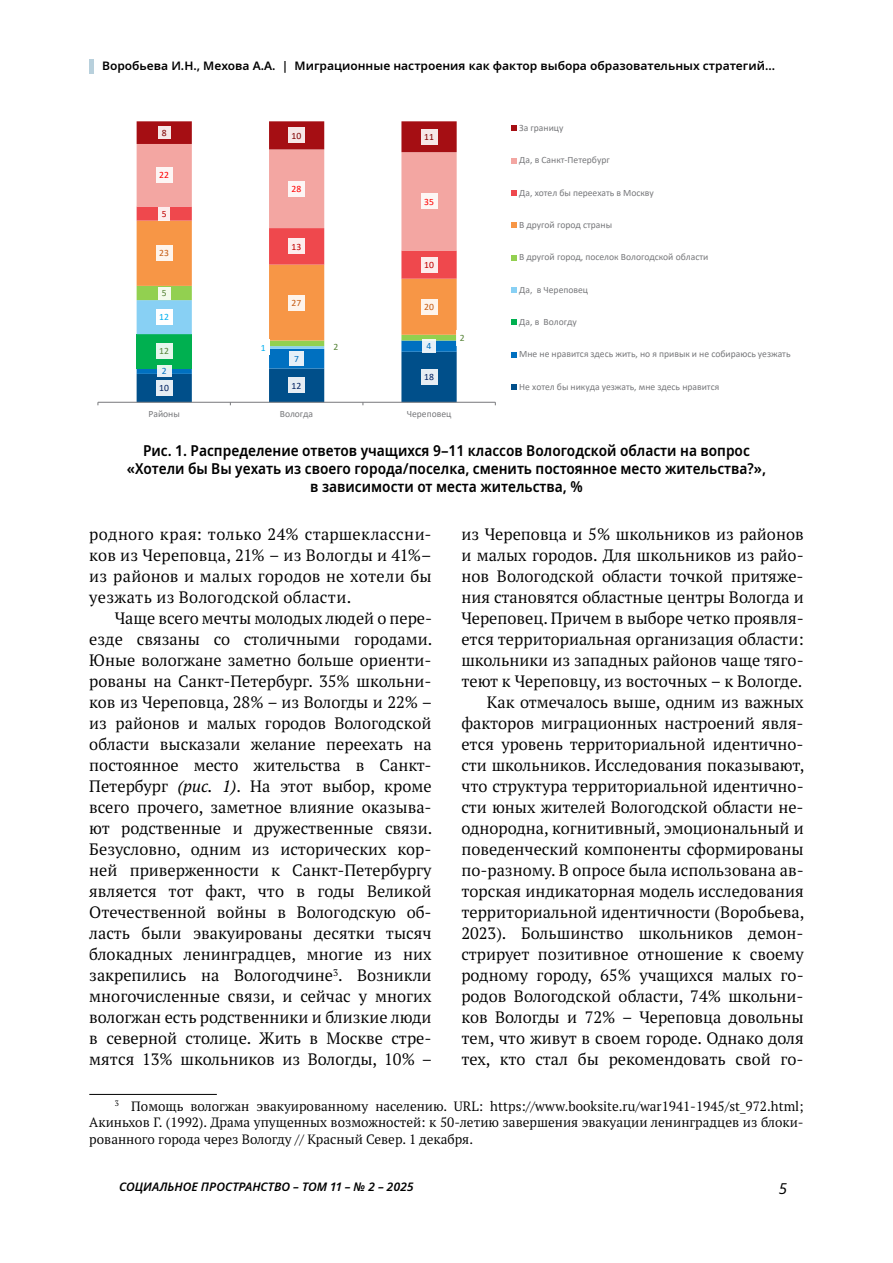
<style>
.page{position:relative;width:893px;height:1263px;background:#fff}
.page>*{position:absolute;margin:0;border:0;box-sizing:border-box;transform-origin:0 0}
.t1{font:16.5px/21px "PT Serif Pro";color:#000;text-align:justify}
.t2{font:600 semi-condensed 15px/18px "Noto Sans";color:#000;text-align:center}
.t3{font:italic 15px "Noto Sans";color:#000}
.t4{font:13.5px/16.5px "PT Serif Pro";color:#000;text-align:justify}
.t5{font:600 12px "Noto Sans";color:#000}
.t6{font:italic 600 12px "Noto Sans";color:#000}
.t7{font:9.6px "Calibri";letter-spacing:-.005em;color:#77787b}
.t8{font:9.6px "Calibri";color:#002060}
.t9{font:9.6px "Calibri";color:#c55a11}
.t10{font:9.6px "Calibri";color:#f00}
.t11{font:9.6px "Calibri";color:#548235}
.t12{font:9.6px "Calibri";color:#c00000}
.t13{font:9.6px "Calibri";color:#800000}
.t14{font:9.6px "Calibri";color:#0070c0}
.t15{font:9.6px "Calibri";color:#00b0f0}
.s1{font-style:italic}
</style>
<div class="page">
<div style="left:89px;top:59px;width:5px;height:15px;background:#b8d0dc"></div>
<hr style="left:89px;top:1094px;width:128px;height:1px;background:#000">
<hr style="left:98px;top:402px;width:397px;height:1px;background:#77787b">
<svg style="left:137px;top:121px;width:320px;height:284px"></svg>
<div style="left:156px;top:380px;width:17px;height:16px;background:#e6edf3"></div>
<div style="left:288px;top:378px;width:17px;height:15px;background:#e6edf3"></div>
<div style="left:421px;top:369px;width:17px;height:16px;background:#e6edf3"></div>
<div style="left:157px;top:365px;width:14px;height:12px;background:#e6f0f5"></div>
<div style="left:289px;top:352px;width:15px;height:14px;background:#e6f0f8"></div>
<div style="left:422px;top:340px;width:14px;height:13px;background:#e6f0f8"></div>
<div style="left:156px;top:343px;width:17px;height:16px;background:#e6f7ed"></div>
<div style="left:156px;top:309px;width:17px;height:16px;background:#fff"></div>
<div style="left:257px;top:340px;width:12px;height:15px;background:#fff"></div>
<div style="left:158px;top:287px;width:12px;height:12px;background:#f4faed"></div>
<div style="left:330px;top:339px;width:12px;height:16px;background:#fff"></div>
<div style="left:456px;top:330px;width:12px;height:15px;background:#fff"></div>
<div style="left:156px;top:246px;width:17px;height:15px;background:#fef4ec"></div>
<div style="left:288px;top:295px;width:17px;height:15px;background:#fef4ec"></div>
<div style="left:421px;top:299px;width:17px;height:15px;background:#fef4ec"></div>
<div style="left:159px;top:207px;width:11px;height:13px;background:#fdeded"></div>
<div style="left:288px;top:239px;width:17px;height:15px;background:#fdeded"></div>
<div style="left:421px;top:257px;width:17px;height:15px;background:#fdeded"></div>
<div style="left:156px;top:168px;width:17px;height:15px;background:#fdf6f5"></div>
<div style="left:288px;top:181px;width:17px;height:15px;background:#fdf6f5"></div>
<div style="left:421px;top:194px;width:17px;height:15px;background:#fdf6f5"></div>
<div style="left:158px;top:127px;width:12px;height:12px;background:#f6e7e7"></div>
<div style="left:288px;top:128px;width:17px;height:15px;background:#f6e7e7"></div>
<div style="left:421px;top:129px;width:17px;height:15px;background:#f6e7e7"></div>
<svg style="left:512px;top:126px;width:5px;height:5px"></svg>
<svg style="left:512px;top:158px;width:5px;height:5px"></svg>
<svg style="left:512px;top:190px;width:5px;height:6px"></svg>
<svg style="left:512px;top:223px;width:5px;height:5px"></svg>
<svg style="left:512px;top:255px;width:5px;height:5px"></svg>
<svg style="left:512px;top:287px;width:5px;height:6px"></svg>
<svg style="left:512px;top:320px;width:5px;height:5px"></svg>
<svg style="left:512px;top:352px;width:5px;height:5px"></svg>
<svg style="left:512px;top:384px;width:5px;height:6px"></svg>
<p class="t5" style="left:102px;top:57px;width:674px">Воробьева И.Н., Мехова А.А. | Миграционные настроения как фактор выбора образовательных стратегий...</p>
<p class="t13" style="left:162px;top:126px;width:6px">8</p>
<p class="t13" style="left:292px;top:129px;width:11px">10</p>
<p class="t13" style="left:424px;top:130px;width:11px">11</p>
<p class="t10" style="left:159px;top:169px;width:11px">22</p>
<p class="t12" style="left:162px;top:207px;width:6px">5</p>
<p class="t10" style="left:292px;top:182px;width:11px">28</p>
<p class="t10" style="left:424px;top:195px;width:11px">35</p>
<p class="t9" style="left:159px;top:247px;width:11px">23</p>
<p class="t11" style="left:162px;top:286px;width:6px">5</p>
<p class="t15" style="left:159px;top:310px;width:11px">12</p>
<p class="t11" style="left:159px;top:344px;width:11px">12</p>
<p class="t14" style="left:162px;top:364px;width:6px">2</p>
<p class="t15" style="left:261px;top:341px;width:6px">1</p>
<p class="t12" style="left:292px;top:240px;width:11px">13</p>
<p class="t9" style="left:292px;top:296px;width:11px">27</p>
<p class="t14" style="left:294px;top:352px;width:6px">7</p>
<p class="t8" style="left:159px;top:381px;width:11px">10</p>
<p class="t8" style="left:292px;top:379px;width:11px">12</p>
<p class="t11" style="left:333px;top:340px;width:6px">2</p>
<p class="t12" style="left:424px;top:258px;width:11px">10</p>
<p class="t9" style="left:424px;top:300px;width:11px">20</p>
<p class="t14" style="left:427px;top:339px;width:6px">4</p>
<p class="t8" style="left:424px;top:370px;width:11px">18</p>
<p class="t7" style="left:148px;top:408px;width:33px">Районы</p>
<p class="t7" style="left:280px;top:408px;width:35px">Вологда</p>
<p class="t7" style="left:407px;top:408px;width:46px">Череповец</p>
<p class="t11" style="left:460px;top:331px;width:6px">2</p>
<p class="t7" style="left:519px;top:121px;width:46px">За границу</p>
<p class="t7" style="left:519px;top:153px;width:92px">Да, в Санкт-Петербург</p>
<p class="t7" style="left:519px;top:186px;width:136px">Да, хотел бы переехать в Москву</p>
<p class="t7" style="left:519px;top:218px;width:94px">В другой город страны</p>
<p class="t7" style="left:519px;top:250px;width:191px">В другой город, поселок Вологодской области</p>
<p class="t7" style="left:519px;top:283px;width:70px">Да, в Череповец</p>
<p class="t7" style="left:519px;top:315px;width:59px">Да, в Вологду</p>
<p class="t7" style="left:519px;top:348px;width:273px">Мне не нравится здесь жить, но я привык и не собираюсь уезжать</p>
<p class="t7" style="left:519px;top:380px;width:201px">Не хотел бы никуда уезжать, мне здесь нравится</p>
<p class="t2" style="left:127px;top:442px;width:641px">Рис. 1. Распределение ответов учащихся 9–11 классов Вологодской области на вопрос «Хотели бы Вы уехать из своего города/поселка, сменить постоянное место жительства?», в зависимости от места жительства, %</p>
<p class="t1" style="left:461px;top:523px;width:344px;text-align:right">из Череповца и 5% школьников из районов и малых городов. Для школьников из райо&shy;нов Вологодской области точкой притяже&shy;ния становятся областные центры Вологда и Череповец. Причем в выборе четко проявля&shy;ется территориальная организация области: школьники из западных районов чаще тяго&shy;теют к Череповцу, из восточных – к Вологде.<br>Как отмечалось выше, одним из важных факторов миграционных настроений явля&shy;ется уровень территориальной идентично&shy;сти школьников. Исследования показывают, что структура территориальной идентично&shy;сти юных жителей Вологодской области не&shy;однородна, когнитивный, эмоциональный и поведенческий компоненты сформированы по-разному. В опросе была использована ав&shy;торская индикаторная модель исследования территориальной идентичности (Воробьева, 2023). Большинство школьников демон&shy;стрирует позитивное отношение к своему родному городу, 65% учащихся малых го&shy;родов Вологодской области, 74% школьни&shy;ков Вологды и 72% – Череповца довольны тем, что живут в своем городе. Однако доля тех, кто стал бы рекомендовать свой го-</p>
<p class="t1" style="left:89px;top:523px;width:344px">родного края: только 24% старшеклассни&shy;ков из Череповца, 21% – из Вологды и 41%– из районов и малых городов не хотели бы уезжать из Вологодской области.</p>
<p class="t1" style="left:89px;top:607px;width:344px;text-indent:26px">Чаще всего мечты молодых людей о пере&shy;езде связаны со столичными городами.<br>Юные вологжане заметно больше ориенти&shy;рованы на Санкт-Петербург. 35% школьни&shy;ков из Череповца, 28% – из Вологды и 22% – из районов и малых городов Вологодской области высказали желание переехать на постоянное место жительства в Санкт-Петербург <span class="s1">(рис. 1)</span>. На этот выбор, кроме всего прочего, заметное влияние оказыва&shy;ют родственные и дружественные связи.<br>Безусловно, одним из исторических кор&shy;ней приверженности к Санкт-Петербургу является тот факт, что в годы Великой Отечественной войны в Вологодскую об&shy;ласть были эвакуированы десятки тысяч блокадных ленинградцев, многие из них закрепились на Вологодчине<sup>3</sup>. Возникли многочисленные связи, и сейчас у многих вологжан есть родственники и близкие люди в северной столице. Жить в Москве стре&shy;мятся 13% школьников из Вологды, 10% –</p>
<p class="t4" style="left:89px;top:1097px;width:716px;text-indent:26px"><sup>3</sup> Помощь вологжан эвакуированному населению. URL: https://www.booksite.ru/war1941-1945/st_972.html; Акиньхов Г. (1992). Драма упущенных возможностей: к 50-летию завершения эвакуации ленинградцев из блоки&shy;рованного города через Вологду // Красный Север. 1 декабря.</p>
<p class="t6" style="left:119px;top:1178px;width:296px">СОЦИАЛЬНОЕ ПРОСТРАНСТВО – ТОМ 11 – № 2 – 2025</p>
<p class="t3" style="left:779px;top:1178px;width:10px">5</p>
</div>
